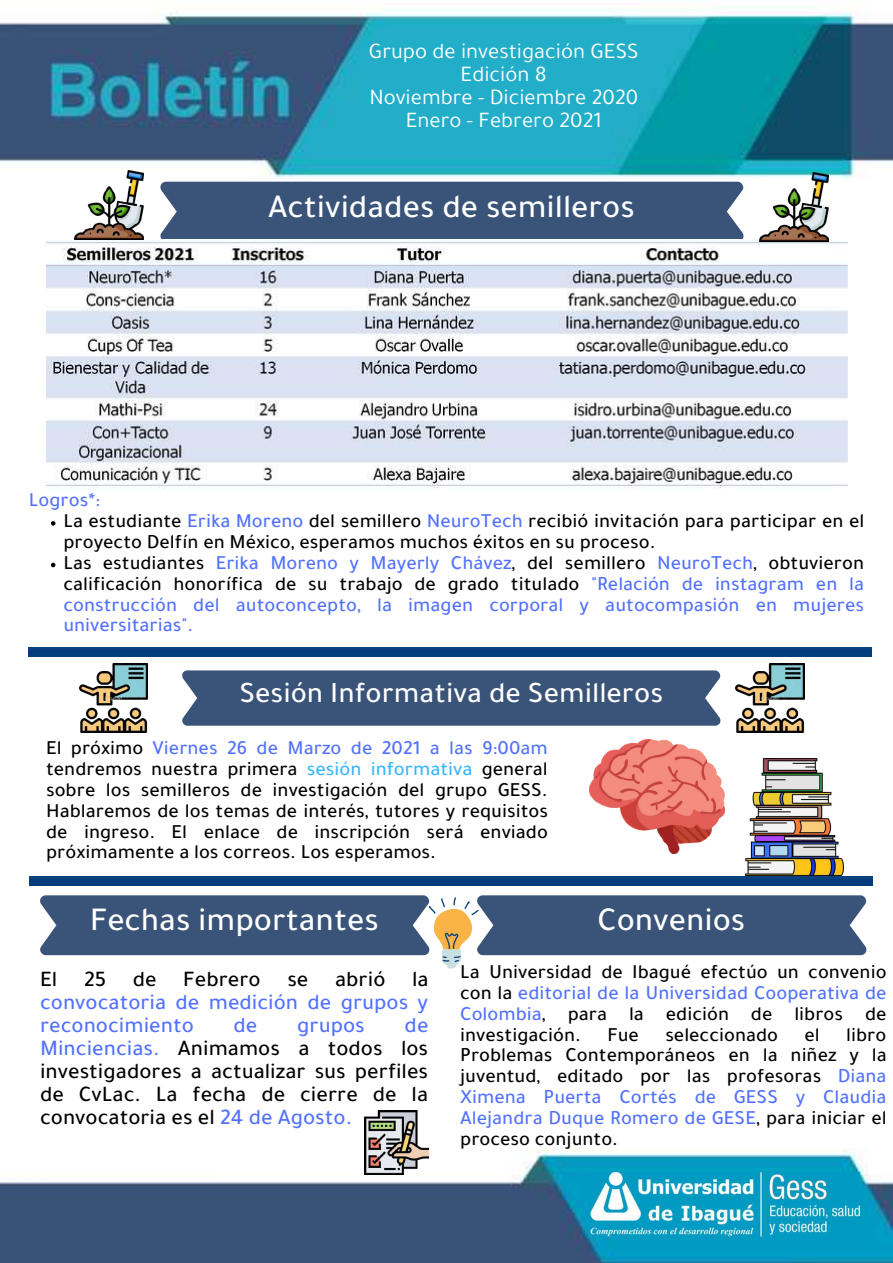
<style>
.page{position:relative;width:893px;height:1263px;background:#fff}
.page>*{position:absolute;margin:0;border:0;box-sizing:border-box;transform-origin:0 0}
.t1{font:500 33.75px "Tajawal";color:#fff}
.t2{font:500 30px "Tajawal";color:#fff}
.t3{font:500 22.5px/23.1px "Tajawal";color:#000;text-align:justify}
.t4{font:22.5px/23.1px "Tajawal";color:#fff;text-align:center}
.t5{font:500 22.5px/23.1px "Tajawal";color:#5271ff}
.t6{font:500 20.25px/20.9px "Tajawal";color:#000;text-align:justify}
.t7{font:500 20.25px "Tajawal";color:#5271ff}
.s1{color:#5271ff}
.s2{color:#38b6ff}
</style>
<div class="page">
<img style="left:0;top:0;width:893px;height:1262px">
<img style="left:589px;top:1172px;width:270px;height:65px">
<div style="left:160px;top:182px;width:584px;height:58px;background:#3a5479"></div>
<img style="left:46px;top:240px;width:801px;height:252px">
<div style="left:182px;top:670px;width:539px;height:56px;background:#3a5479"></div>
<img style="left:759px;top:172px;width:70px;height:70px">
<img style="left:365px;top:1111px;width:63px;height:63px">
<div style="left:29px;top:647px;width:419px;height:10px;background:#013d7b"></div>
<div style="left:448px;top:647px;width:424px;height:10px;background:#013d7b"></div>
<div style="left:30px;top:876px;width:419px;height:9px;background:#023e7c"></div>
<div style="left:449px;top:876px;width:424px;height:9px;background:#023e7c"></div>
<img style="left:74px;top:170px;width:69px;height:69px">
<img style="left:80px;top:663px;width:68px;height:70px">
<svg style="left:40px;top:895px;width:826px;height:74px"></svg>
<img style="left:736px;top:663px;width:68px;height:70px">
<img style="left:745px;top:759px;width:98px;height:117px">
<img style="left:589px;top:740px;width:135px;height:114px">
<svg style="left:51px;top:521px;width:4px;height:5px"></svg>
<svg style="left:51px;top:563px;width:4px;height:4px"></svg>
<p class="t4" style="left:369px;top:43px;width:271px">Grupo de investigación GESS<br>Edición 8<br>Noviembre - Diciembre 2020<br>Enero - Febrero 2021</p>
<p class="t7" style="left:29px;top:493px;width:73px">Logros*:</p>
<h1 class="t1" style="left:268px;top:195px;width:368px">Actividades de semilleros</h1>
<p class="t6" style="left:63px;top:514px;width:802px;text-align:left">La estudiante <span class="s1">Erika Moreno</span> del semillero <span class="s1">NeuroTech</span> recibió invitación para participar en el proyecto Delfín en México, esperamos muchos éxitos en su proceso.<br>Las estudiantes <span class="s1">Erika Moreno y Mayerly Chávez</span>, del semillero <span class="s1">NeuroTech</span>, obtuvieron calificación honorífica de su trabajo de grado titulado <span class="s1">"Relación de instagram en la construcción del autoconcepto, la imagen corporal y autocompasión en mujeres universitarias".</span></p>
<h2 class="t2" style="left:239px;top:683px;width:425px">Sesión Informativa de Semilleros</h2>
<p class="t6" style="left:46px;top:741px;width:503px">El próximo <span class="s1">Viernes 26 de Marzo de 2021 a las 9:00am </span>tendremos nuestra primera <span class="s2">sesión informativa</span> general sobre los semilleros de investigación del grupo GESS.<br>Hablaremos de los temas de interés, tutores y requisitos de ingreso. El enlace de inscripción será enviado próximamente a los correos. Los esperamos.</p>
<h1 class="t1" style="left:90px;top:909px;width:290px">Fechas importantes</h1>
<h1 class="t1" style="left:597px;top:909px;width:149px">Convenios</h1>
<p class="t3" style="left:40px;top:971px;width:390px">El 25 de Febrero se abrió la</p>
<p class="t5" style="left:40px;top:994px;width:390px">convocatoria de medición de grupos y reconocimiento</p>
<p class="t6" style="left:460px;top:965px;width:428px">La Universidad de Ibagué efectúo un convenio con la <span class="s1">editorial de la Universidad Cooperativa de Colombia</span>, para la edición de libros de investigación.</p>
<p class="t3" style="left:40px;top:1017px;width:390px;text-indent:364px"><span class="s1">de Minciencias.</span> Animamos a todos los investigadores a actualizar sus perfiles de CvLac. La fecha de cierre de la convocatoria es el <span class="s1">24 de Agosto.</span></p>
<p class="t5" style="left:234px;top:1017px;width:25px">de</p>
<p class="t5" style="left:297px;top:1017px;width:69px">grupos</p>
<p class="t6" style="left:460px;top:1027px;width:428px;text-indent:386px">libro Problemas Contemporáneos en la niñez y la juventud, editado por las profesoras <span class="s1">Diana Ximena Puerta Cortés de GESS y Claudia Alejandra Duque Romero de GESE</span>, para iniciar el proceso conjunto.</p>
<p class="t6" style="left:607px;top:1027px;width:33px">Fue</p>
<p class="t6" style="left:665px;top:1027px;width:114px">seleccionado</p>
<p class="t6" style="left:804px;top:1027px;width:17px">el</p>
</div>
